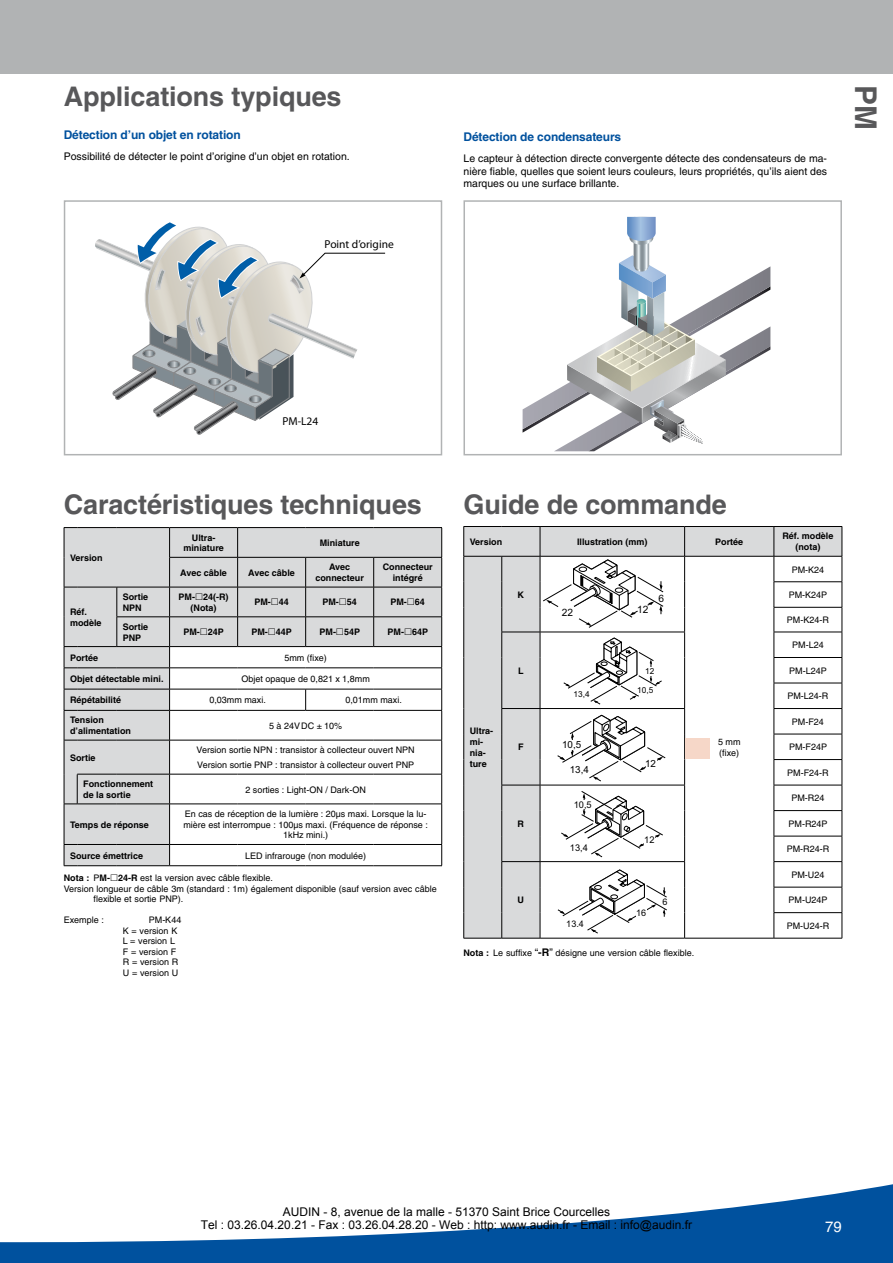
<style>
.page{position:relative;width:893px;height:1263px;background:#fff}
.page>*{position:absolute;margin:0;border:0;box-sizing:border-box;transform-origin:0 0}
.t1{font:700 30px "Helvetica";color:#58585a}
.t2{font:700 27px "Helvetica";letter-spacing:-.005em;color:#58585a}
.t3{font:15px "Helvetica";color:#fff}
.t4{font:12px/13.6px "Arial";color:#000;text-align:center}
.t5{font:700 12px "Helvetica";letter-spacing:-.01em;color:#00519e}
.t6{font:11.4px "Helvetica";color:#000}
.t7{font:700 11.4px "Helvetica";color:#000}
.t8{font:10.5px/12.6px "Helvetica";color:#000;text-align:justify}
.t9{font:10.2px "Arial";color:#000}
.t10{font:9.9px "Arial";color:#000}
.t11{font:9.3px "Arial";color:#000}
.t12{font:9px/10.5px "Helvetica";color:#000}
.t13{font:700 9px/10.8px "Helvetica";color:#000}
.t14{font:9px "Arial";color:#000}
.t15{font:8.25px "Arial";color:#000}
.s1{font-weight:700}
.s2{font-size:10.5px}
.s3{font-weight:700;font-size:10.5px}
</style>
<div class="page">
<svg style="left:0;top:1184px;width:893px;height:79px"></svg>
<div style="left:0;top:0;width:893px;height:73px;background:#b1b3b4"></div>
<svg style="left:523px;top:217px;width:247px;height:234px"></svg>
<div style="left:463px;top:200px;width:379px;height:255px;border:2px solid #b1b3b4"></div>
<svg style="left:95px;top:222px;width:291px;height:213px"></svg>
<div style="left:64px;top:200px;width:378px;height:255px;border:2px solid #b1b3b4"></div>
<svg style="left:667px;top:527px;width:175px;height:411px"></svg>
<hr style="left:540px;top:556px;width:145px;height:1px;background:#000">
<hr style="left:685px;top:556px;width:89px;height:1px;background:#000">
<hr style="left:774px;top:556px;width:68px;height:1px;background:#000">
<hr style="left:774px;top:581px;width:68px;height:1px;background:#000">
<hr style="left:774px;top:607px;width:68px;height:1px;background:#000">
<hr style="left:540px;top:632px;width:145px;height:1px;background:#000">
<hr style="left:774px;top:632px;width:68px;height:1px;background:#000">
<hr style="left:774px;top:657px;width:68px;height:1px;background:#000">
<hr style="left:774px;top:683px;width:68px;height:1px;background:#000">
<hr style="left:540px;top:708px;width:145px;height:1px;background:#000">
<hr style="left:774px;top:708px;width:68px;height:1px;background:#000">
<hr style="left:774px;top:734px;width:68px;height:1px;background:#000">
<hr style="left:774px;top:759px;width:68px;height:1px;background:#000">
<hr style="left:540px;top:785px;width:145px;height:1px;background:#000">
<hr style="left:774px;top:785px;width:68px;height:1px;background:#000">
<hr style="left:774px;top:810px;width:68px;height:1px;background:#000">
<hr style="left:774px;top:836px;width:68px;height:1px;background:#000">
<hr style="left:540px;top:861px;width:145px;height:1px;background:#000">
<hr style="left:774px;top:861px;width:68px;height:1px;background:#000">
<hr style="left:774px;top:887px;width:68px;height:1px;background:#000">
<hr style="left:774px;top:912px;width:68px;height:1px;background:#000">
<svg style="left:774px;top:527px;width:1px;height:411px"></svg>
<svg style="left:842px;top:527px;width:1px;height:411px"></svg>
<hr style="left:463px;top:938px;width:39px;height:1px;background:#000">
<hr style="left:502px;top:938px;width:38px;height:1px;background:#000">
<hr style="left:540px;top:938px;width:145px;height:1px;background:#000">
<hr style="left:685px;top:938px;width:89px;height:1px;background:#000">
<hr style="left:774px;top:938px;width:68px;height:1px;background:#000">
<hr style="left:540px;top:526px;width:145px;height:1px;background:#000">
<svg style="left:463px;top:526px;width:204px;height:412px"></svg>
<hr style="left:685px;top:526px;width:89px;height:1px;background:#000">
<svg style="left:684px;top:527px;width:1px;height:411px"></svg>
<hr style="left:774px;top:526px;width:68px;height:1px;background:#000">
<div style="left:685px;top:739px;width:24px;height:20px;background:#f6d7c8"></div>
<svg style="left:64px;top:527px;width:378px;height:339px"></svg>
<h2 class="t2" style="left:64px;top:80px;width:279px">Applications typiques</h2>
<h1 class="t1" style="left:884px;top:85px;width:47px;rotate:90deg">PM</h1>
<h3 class="t5" style="left:64px;top:128px;width:178px">Détection d’un objet en rotation</h3>
<h3 class="t5" style="left:463px;top:130px;width:159px">Détection de condensateurs</h3>
<p class="t8" style="left:64px;top:150px;width:287px">Possibilité de détecter le point d’origine d’un objet en rotation.</p>
<p class="t8" style="left:463px;top:152px;width:365px">Le capteur à détection directe convergente détecte des condensateurs de ma&shy;nière fiable, quelles que soient leurs couleurs, leurs propriétés, qu’ils aient des marques ou une surface brillante.</p>
<p class="t6" style="left:325px;top:237px;width:71px">Point d’origine</p>
<p class="t7" style="left:282px;top:415px;width:37px">PM-L24</p>
<h2 class="t2" style="left:64px;top:488px;width:360px">Caractéristiques techniques</h2>
<p class="t13" style="left:70px;top:552px;width:34px">Version</p>
<p class="t13" style="left:183px;top:532px;width:42px;text-align:center">Ultra&shy;miniature</p>
<p class="t13" style="left:320px;top:537px;width:42px">Miniature</p>
<p class="t13" style="left:180px;top:567px;width:48px">Avec câble</p>
<p class="t13" style="left:248px;top:567px;width:48px">Avec câble</p>
<p class="t13" style="left:315px;top:561px;width:50px;text-align:center">Avec connecteur</p>
<p class="t13" style="left:383px;top:561px;width:52px;text-align:center">Connecteur intégré</p>
<p class="t13" style="left:70px;top:606px;width:33px">Réf. modèle</p>
<p class="t13" style="left:123px;top:591px;width:27px">Sortie<br>NPN</p>
<p class="t13" style="left:179px;top:591px;width:52px;text-align:center">PM- 24(-R) (Nota)</p>
<p class="t13" style="left:254px;top:597px;width:36px">PM- 44</p>
<p class="t13" style="left:322px;top:597px;width:36px">PM- 54</p>
<p class="t13" style="left:390px;top:597px;width:36px">PM- 64</p>
<p class="t13" style="left:123px;top:621px;width:27px">Sortie<br>PNP</p>
<p class="t13" style="left:183px;top:626px;width:42px">PM- 24P</p>
<p class="t13" style="left:251px;top:626px;width:42px">PM- 44P</p>
<p class="t13" style="left:319px;top:626px;width:42px">PM- 54P</p>
<p class="t13" style="left:387px;top:626px;width:42px">PM- 64P</p>
<p class="t13" style="left:70px;top:652px;width:30px">Portée</p>
<p class="t12" style="left:284px;top:652px;width:44px">5mm (fixe)</p>
<p class="t13" style="left:70px;top:673px;width:95px">Objet détectable mini.</p>
<p class="t12" style="left:241px;top:673px;width:130px">Objet opaque de 0,821 x 1,8mm</p>
<p class="t13" style="left:70px;top:694px;width:53px">Répétabilité</p>
<p class="t12" style="left:209px;top:695px;width:58px">0,03mm maxi.</p>
<p class="t12" style="left:345px;top:695px;width:58px">0,01mm maxi.</p>
<p class="t13" style="left:70px;top:715px;width:63px">Tension d’alimentation</p>
<p class="t12" style="left:269px;top:720px;width:75px">5 à 24VDC ± 10%</p>
<p class="t13" style="left:70px;top:752px;width:27px">Sortie</p>
<p class="t12" style="left:197px;top:742px;width:220px;line-height:15px">Version sortie NPN : transistor à collecteur ouvert NPN<br>Version sortie PNP : transistor à collecteur ouvert PNP</p>
<p class="t13" style="left:83px;top:778px;width:72px">Fonctionnement de la sortie</p>
<p class="t12" style="left:245px;top:784px;width:122px">2 sorties : Light-ON / Dark-ON</p>
<p class="t13" style="left:70px;top:819px;width:80px">Temps de réponse</p>
<p class="t12" style="left:183px;top:808px;width:246px;text-align:center">En cas de réception de la lumière : 20µs maxi. Lorsque la lu&shy;mière est interrompue : 100µs maxi. (Fréquence de réponse :<br>1kHz mini.)</p>
<p class="t13" style="left:70px;top:850px;width:75px">Source émettrice</p>
<p class="t12" style="left:245px;top:850px;width:123px">LED infrarouge (non modulée)</p>
<p class="t12" style="left:64px;top:873px;width:211px"><span class="s1">Nota :</span> P<span class="s1">M- 24-R</span> est la version avec câble flexible.</p>
<p class="t12" style="left:64px;top:883px;width:374px">Version longueur de câble 3m (standard : 1m) également disponible (sauf version avec câble</p>
<p class="t12" style="left:94px;top:894px;width:91px">flexible et sortie PNP).</p>
<p class="t12" style="left:64px;top:915px;width:42px">Exemple :</p>
<p class="t12" style="left:123px;top:915px;width:60px;text-indent:26px">PM-K44<br>K = version K<br>L = version L<br>F = version F<br>R = version R<br>U = version U</p>
<h2 class="t2" style="left:463px;top:488px;width:265px">Guide de commande</h2>
<p class="t13" style="left:470px;top:536px;width:34px">Version</p>
<p class="t13" style="left:577px;top:536px;width:72px">Illustration (mm)</p>
<p class="t13" style="left:715px;top:536px;width:30px">Portée</p>
<p class="t13" style="left:782px;top:531px;width:53px;text-align:center">Réf. modèle (nota)</p>
<p class="t13" style="left:518px;top:589px;width:8px">K</p>
<p class="t13" style="left:470px;top:726px;width:25px">Ultra&shy;mi&shy;nia&shy;ture</p>
<p class="t13" style="left:518px;top:665px;width:7px">L</p>
<p class="t13" style="left:518px;top:741px;width:7px">F</p>
<p class="t13" style="left:518px;top:818px;width:8px">R</p>
<p class="t13" style="left:518px;top:895px;width:8px">U</p>
<p class="t9" style="left:562px;top:606px;width:13px">22</p>
<p class="t15" style="left:574px;top:689px;width:18px">13,4</p>
<p class="t10" style="left:562px;top:739px;width:21px">10,5</p>
<p class="t10" style="left:570px;top:764px;width:21px">13,4</p>
<p class="t11" style="left:574px;top:799px;width:20px">10,5</p>
<p class="t11" style="left:570px;top:842px;width:20px">13,4</p>
<p class="t14" style="left:566px;top:918px;width:19px">13.4</p>
<p class="t9" style="left:637px;top:603px;width:13px">12</p>
<p class="t9" style="left:659px;top:592px;width:7px">6</p>
<p class="t15" style="left:645px;top:666px;width:11px">12</p>
<p class="t15" style="left:637px;top:685px;width:18px">10,5</p>
<p class="t10" style="left:645px;top:758px;width:12px">12</p>
<p class="t11" style="left:644px;top:835px;width:12px">12</p>
<p class="t14" style="left:636px;top:907px;width:12px">16</p>
<p class="t14" style="left:662px;top:897px;width:7px">6</p>
<p class="t12" style="left:463px;top:947px;width:232px"><span class="s1">Nota :</span> Le suffixe <span class="s2">“</span><span class="s3">-R</span><span class="s2">”</span> désigne une version câble flexible.</p>
<p class="t12" style="left:718px;top:737px;width:24px">5 mm (fixe)</p>
<p class="t12" style="left:792px;top:564px;width:34px">PM-K24</p>
<p class="t12" style="left:789px;top:590px;width:40px">PM-K24P</p>
<p class="t12" style="left:787px;top:615px;width:44px">PM-K24-R</p>
<p class="t12" style="left:792px;top:640px;width:33px">PM-L24</p>
<p class="t12" style="left:789px;top:665px;width:39px">PM-L24P</p>
<p class="t12" style="left:787px;top:691px;width:43px">PM-L24-R</p>
<p class="t12" style="left:792px;top:716px;width:34px">PM-F24</p>
<p class="t12" style="left:789px;top:742px;width:40px">PM-F24P</p>
<p class="t12" style="left:787px;top:767px;width:43px">PM-F24-R</p>
<p class="t12" style="left:791px;top:793px;width:35px">PM-R24</p>
<p class="t12" style="left:788px;top:818px;width:41px">PM-R24P</p>
<p class="t12" style="left:787px;top:844px;width:44px">PM-R24-R</p>
<p class="t12" style="left:791px;top:869px;width:35px">PM-U24</p>
<p class="t12" style="left:788px;top:895px;width:41px">PM-U24P</p>
<p class="t12" style="left:787px;top:920px;width:44px">PM-U24-R</p>
<h3 class="t4" style="left:201px;top:1205px;width:493px">AUDIN - 8, avenue de la malle - 51370 Saint Brice Courcelles<br>Tel : 03.26.04.20.21 - Fax : 03.26.04.28.20 - Web : http: www.audin.fr - Email : info@audin.fr</h3>
<h3 class="t3" style="left:825px;top:1218px;width:18px">79</h3>
</div>
